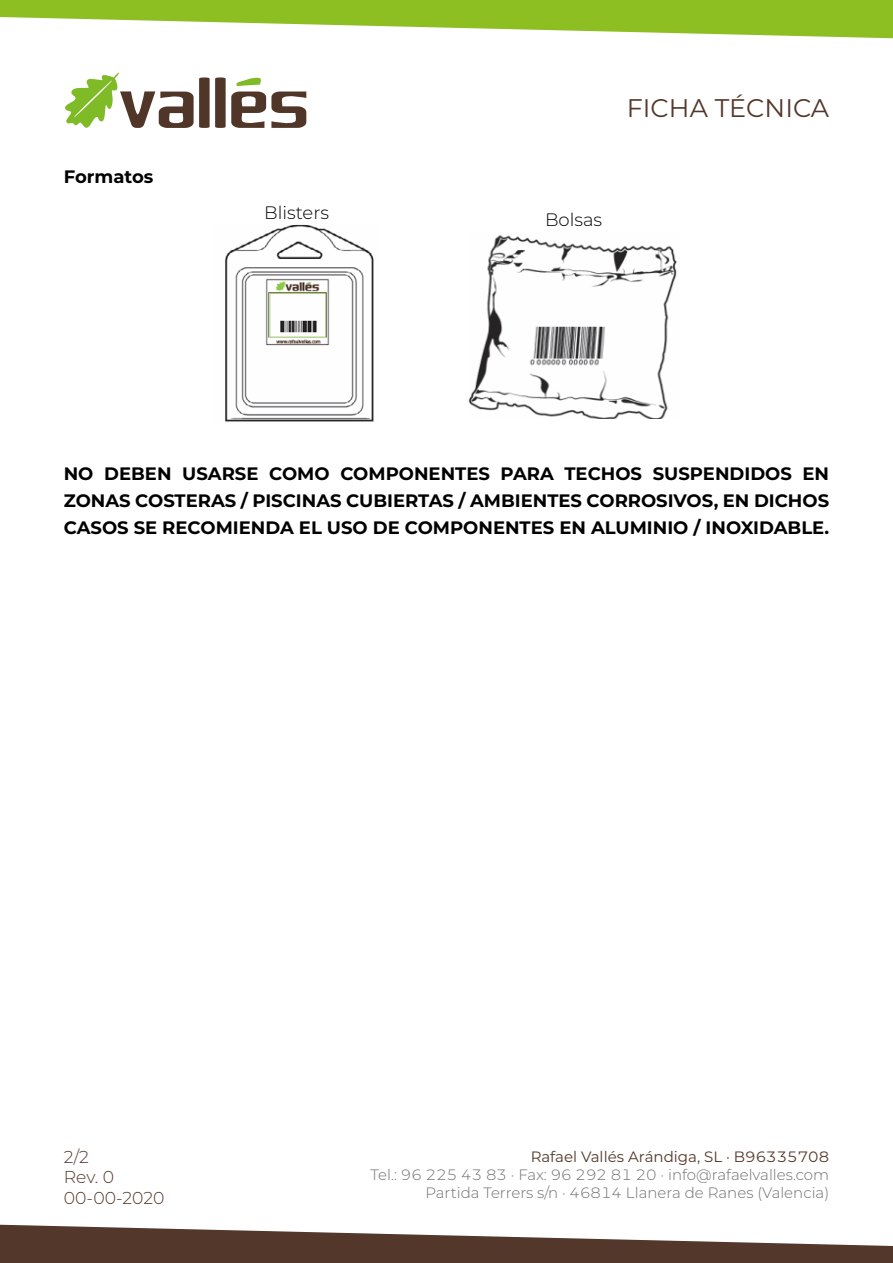
<style>
.page{position:relative;width:893px;height:1263px;background:#fff}
.page>*{position:absolute;margin:0;border:0;box-sizing:border-box;transform-origin:0 0}
.t1{font:25.5px "Montserrat";color:#53372a}
.t2{font:700 18px/27px "Montserrat";color:#000;text-align:justify}
.t3{font:300 18px "Montserrat";color:#000}
.t4{font:300 17.25px/20.7px "Montserrat";color:#53372a}
.t5{font:300 15px/18px "Montserrat";color:#706f6f;text-align:right}
.t6{font:15px "Montserrat";color:#53372a}
</style>
<div class="page">
<svg style="left:65px;top:72px;width:241px;height:56px"></svg>
<svg style="left:0;top:0;width:893px;height:38px"></svg>
<svg style="left:0;top:1225px;width:893px;height:38px"></svg>
<img style="left:225px;top:224px;width:149px;height:198px">
<img style="left:468px;top:235px;width:209px;height:184px">
<p class="t2" style="left:64px;top:162px;width:91px">Formatos</p>
<p class="t3" style="left:264px;top:201px;width:66px">Blisters</p>
<h1 class="t1" style="left:627px;top:90px;width:204px">FICHA TÉCNICA</h1>
<p class="t3" style="left:545px;top:208px;width:59px">Bolsas</p>
<p class="t2" style="left:64px;top:459px;width:767px">NO DEBEN USARSE COMO COMPONENTES PARA TECHOS SUSPENDIDOS EN ZONAS COSTERAS / PISCINAS CUBIERTAS / AMBIENTES CORROSIVOS, EN DICHOS CASOS SE RECOMIENDA EL USO DE COMPONENTES EN ALUMINIO / INOXIDABLE.</p>
<p class="t4" style="left:64px;top:1146px;width:102px">2/2<br>Rev. 0<br>00-00-2020</p>
<p class="t6" style="left:531px;top:1146px;width:300px">Rafael Vallés Arándiga, SL · B96335708</p>
<p class="t5" style="left:371px;top:1165px;width:460px">Tel.: 96 225 43 83 · Fax: 96 292 81 20 · info@rafaelvalles.com<br>Partida Terrers s/n · 46814 Llanera de Ranes (Valencia)</p>
</div>
